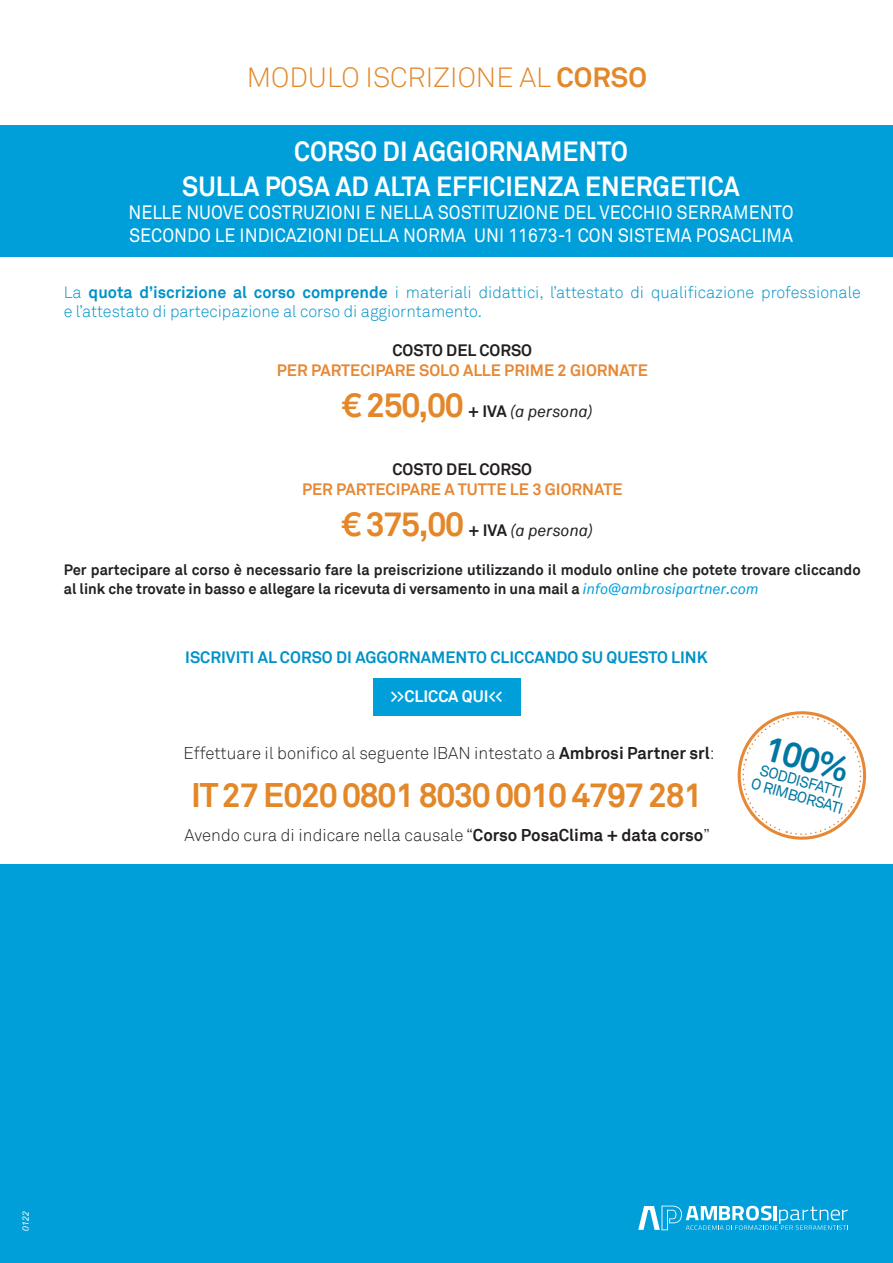
<style>
.page{position:relative;width:893px;height:1263px;background:#fff}
.page>*{position:absolute;margin:0;border:0;box-sizing:border-box;transform-origin:0 0}
.t1{font:700 35.25px "Akkurat";color:#0077a2}
.t2{font:700 34.05px "Akkurat";letter-spacing:-.04em;color:#e38729}
.t3{font:700 27.75px/35.8px "Akkurat";color:#fff;text-align:center;scale:.92 1}
.t4{font:300 27.75px "Akkurat";color:#e38729}
.t5{font:19.2px/23px "Akkurat";color:#fff;scale:.92 1}
.t6{font:300 17.1px "Akkurat";color:#231f20}
.t7{font:300 16.5px/19.5px "Akkurat";color:#0092c8}
.t8{font:700 16.5px/19.5px "Akkurat";color:#e68835;text-align:center}
.t9{font:700 16.5px "Akkurat";color:#0092c8}
.t10{font:italic 16.5px "Akkurat";color:#231f20}
.t11{font:700 16.5px "Akkurat";color:#fff}
.t12{font:15.3px "Akkurat";color:#0077a2}
.t13{font:700 15px/19.5px "Akkurat";color:#231f20}
.t14{font:italic 9px "Akkurat";color:#fff}
.s1{font-weight:700}
.s2{color:#231f20}
.s3{font-weight:700;font-style:normal;font-size:34.05px;color:#e38729}
.s4{font-weight:700;font-style:normal}
.s5{font-weight:400;font-style:italic;color:#009fda}
</style>
<div class="page">
<div style="left:0;top:864px;width:893px;height:399px;background:#009fda"></div>
<div style="left:0;top:125px;width:893px;height:132px;background:#009fda"></div>
<svg style="left:737px;top:711px;width:130px;height:129px"></svg>
<svg style="left:638px;top:1205px;width:210px;height:25px"></svg>
<div style="left:373px;top:678px;width:147px;height:37px;background:#009fda"></div>
<p class="t4" style="left:247px;top:61px;width:402px">MODULO ISCRIZIONE AL <span class="s1">CORSO</span></p>
<p class="t3" style="left:182px;top:133px;width:607px">CORSO DI AGGIORNAMENTO<br>SULLA POSA AD ALTA EFFICIENZA ENERGETICA</p>
<p class="t5" style="left:129px;top:202px;width:724px">NELLE NUOVE COSTRUZIONI E NELLA SOSTITUZIONE DEL VECCHIO SERRAMENTO<br>SECONDO LE INDICAZIONI DELLA NORMA UNI 11673-1 CON SISTEMA POSACLIMA</p>
<p class="t7" style="left:64px;top:283px;width:798px">La <span class="s1">quota d’iscrizione al corso comprende</span> i materiali didattici, l’attestato di qualificazione professionale e l’attestato di partecipazione al corso di aggiorntamento.</p>
<p class="t8" style="left:277px;top:341px;width:372px"><span class="s2">COSTO DEL CORSO<br></span>PER PARTECIPARE SOLO ALLE PRIME 2 GIORNATE</p>
<p class="t10" style="left:341px;top:401px;width:253px"><span class="s3">€ 250,00</span> <span class="s4">+ IVA</span> (a persona)</p>
<p class="t8" style="left:302px;top:460px;width:322px"><span class="s2">COSTO DEL CORSO<br></span>PER PARTECIPARE A TUTTE LE 3 GIORNATE</p>
<p class="t10" style="left:341px;top:520px;width:254px"><span class="s3">€ 375,00</span> <span class="s4">+ IVA</span> (a persona)</p>
<p class="t13" style="left:64px;top:560px;width:798px">Per partecipare al corso è necessario fare la preiscrizione utilizzando il modulo online che potete trovare cliccando al link che trovate in basso e allegare la ricevuta di versamento in una mail a <span class="s5">info@ambrosipartner.com</span></p>
<p class="t9" style="left:185px;top:646px;width:524px">ISCRIVITI AL CORSO DI AGGORNAMENTO CLICCANDO SU QUESTO LINK</p>
<p class="t11" style="left:390px;top:685px;width:114px">&gt;&gt;CLICCA QUI&lt;&lt;</p>
<p class="t6" style="left:184px;top:742px;width:533px">Effettuare il bonifico al seguente IBAN intestato a <span class="s1">Ambrosi Partner srl</span>:</p>
<p class="t2" style="left:191px;top:774px;width:513px">IT 27 E020 0801 8030 0010 4797 281</p>
<p class="t6" style="left:185px;top:824px;width:527px">Avendo cura di indicare nella causale “<span class="s1">Corso PosaClima + data corso</span>”</p>
<p class="t1" style="left:772px;top:726px;width:88px;rotate:16deg">100%</p>
<p class="t12" style="left:763px;top:761px;width:87px;rotate:16deg">SODDISFATTI</p>
<p class="t12" style="left:754px;top:774px;width:96px;rotate:16deg">O RIMBORSATI</p>
<p class="t14" style="left:20px;top:1231px;width:22px;rotate:-90deg">0122</p>
</div>
